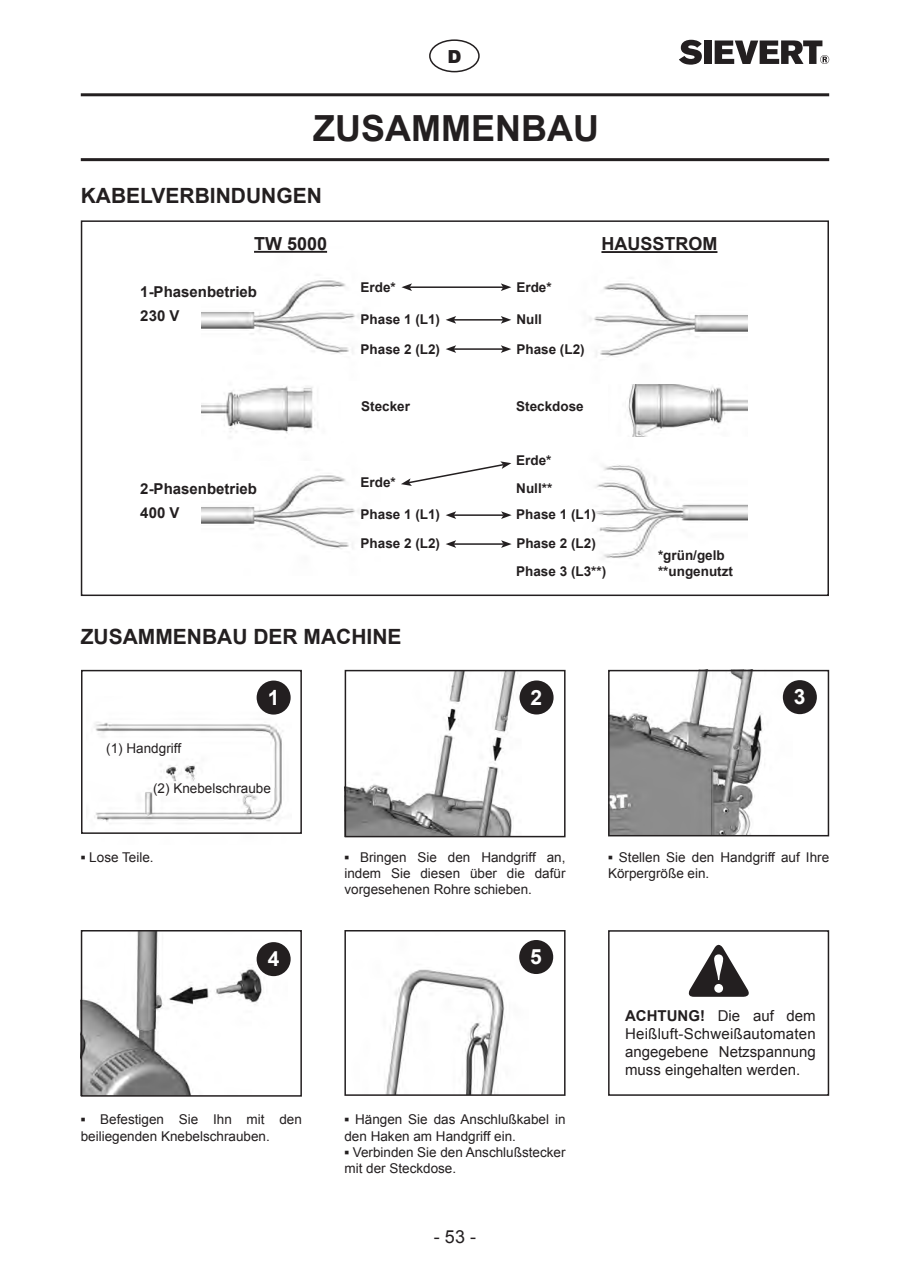
<style>
.page{position:relative;width:910px;height:1280px;background:#fff}
.page>*{position:absolute;margin:0;border:0;box-sizing:border-box;transform-origin:0 0}
.t1{font:700 55.5px "Times New Roman";color:#fff}
.t2{font:700 36px "Arial";color:#231f20}
.t3{font:700 21px "Arial";color:#231f20}
.t4{font:700 21px "Arial";color:#fff}
.t5{font:700 18px "Arial";color:#231f20}
.t6{font:18px "Arial";color:#231f20}
.t7{font:900 18px "Arial";color:#231f20}
.t8{font:15px/18px "Arial";color:#231f20;text-align:justify}
.t9{font:700 15px/24px "Arial";color:#231f20}
.t10{font:13.5px/16.2px "Arial";color:#231f20}
.t11{font:700 13.5px/29.1px "Arial";color:#231f20}
.s1{font-weight:700}
</style>
<div class="page">
<div style="left:81px;top:220px;width:748px;height:376px;border:2px solid #231f20"></div>
<img style="left:94px;top:697px;width:197px;height:127px">
<div style="left:81px;top:670px;width:221px;height:164px;border:2px solid #231f20"></div>
<hr style="left:81px;top:93px;width:748px;height:3px;background:#231f20">
<hr style="left:81px;top:158px;width:748px;height:3px;background:#231f20">
<img style="left:348px;top:673px;width:206px;height:161px">
<img style="left:611px;top:673px;width:206px;height:160px">
<img style="left:84px;top:933px;width:201px;height:161px">
<img style="left:386px;top:940px;width:168px;height:153px">
<div style="left:783px;top:680px;width:34px;height:34px;background:#231f20;border-radius:50%"></div>
<div style="left:608px;top:670px;width:221px;height:166px;border:2px solid #231f20"></div>
<div style="left:520px;top:680px;width:34px;height:34px;background:#231f20;border-radius:50%"></div>
<div style="left:345px;top:670px;width:221px;height:167px;border:2px solid #231f20"></div>
<div style="left:257px;top:680px;width:34px;height:34px;background:#231f20;border-radius:50%"></div>
<div style="left:344px;top:930px;width:222px;height:166px;border:2px solid #231f20"></div>
<div style="left:519px;top:940px;width:34px;height:34px;background:#231f20;border-radius:50%"></div>
<div style="left:257px;top:942px;width:34px;height:34px;background:#231f20;border-radius:50%"></div>
<div style="left:81px;top:930px;width:221px;height:167px;border:2px solid #231f20"></div>
<div style="left:608px;top:930px;width:221px;height:166px;border:2px solid #231f20"></div>
<svg style="left:688px;top:944px;width:61px;height:53px"></svg>
<div style="left:429px;top:39px;width:51px;height:33px;border:2px solid #231f20;border-radius:50%"></div>
<img style="left:628px;top:384px;width:119px;height:53px">
<img style="left:593px;top:465px;width:154px;height:93px">
<img style="left:202px;top:475px;width:158px;height:74px">
<img style="left:589px;top:251px;width:158px;height:106px">
<img style="left:202px;top:250px;width:158px;height:104px">
<hr style="left:254px;top:251px;width:73px;height:2px;background:#231f20">
<hr style="left:601px;top:251px;width:116px;height:2px;background:#231f20">
<img style="left:202px;top:386px;width:116px;height:48px">
<hr style="left:410px;top:286px;width:93px;height:2px;background:#231f20">
<svg style="left:401px;top:283px;width:11px;height:8px"></svg>
<svg style="left:501px;top:283px;width:10px;height:8px"></svg>
<hr style="left:454px;top:319px;width:49px;height:2px;background:#231f20">
<svg style="left:446px;top:316px;width:10px;height:8px"></svg>
<svg style="left:501px;top:316px;width:10px;height:8px"></svg>
<hr style="left:454px;top:348px;width:49px;height:2px;background:#231f20">
<svg style="left:446px;top:345px;width:10px;height:8px"></svg>
<svg style="left:501px;top:345px;width:10px;height:8px"></svg>
<svg style="left:401px;top:461px;width:111px;height:25px"></svg>
<hr style="left:454px;top:514px;width:49px;height:2px;background:#231f20">
<svg style="left:446px;top:511px;width:10px;height:8px"></svg>
<svg style="left:501px;top:511px;width:11px;height:8px"></svg>
<hr style="left:454px;top:543px;width:49px;height:2px;background:#231f20">
<svg style="left:446px;top:540px;width:10px;height:8px"></svg>
<svg style="left:501px;top:540px;width:11px;height:8px"></svg>
<svg style="left:679px;top:40px;width:23px;height:25px"></svg>
<div style="left:704px;top:41px;width:8px;height:23px;background:#231f20"></div>
<svg style="left:715px;top:40px;width:114px;height:24px"></svg>
<h3 class="t7" style="left:447px;top:43px;width:16px">D</h3>
<h2 class="t2" style="left:313px;top:104px;width:287px">ZUSAMMENBAU</h2>
<h3 class="t3" style="left:81px;top:182px;width:243px">KABELVERBINDUNGEN</h3>
<h3 class="t5" style="left:254px;top:232px;width:75px">TW 5000</h3>
<h3 class="t5" style="left:601px;top:232px;width:117px">HAUSSTROM</h3>
<p class="t11" style="left:361px;top:273px;width:37px">Erde*</p>
<p class="t11" style="left:361px;top:305px;width:81px">Phase 1 (L1)</p>
<p class="t11" style="left:361px;top:335px;width:81px">Phase 2 (L2)</p>
<p class="t11" style="left:516px;top:273px;width:37px">Erde*</p>
<p class="t11" style="left:516px;top:305px;width:27px">Null</p>
<p class="t11" style="left:516px;top:335px;width:70px">Phase (L2)</p>
<p class="t9" style="left:140px;top:280px;width:118px">1-Phasenbetrieb<br>230 V</p>
<p class="t9" style="left:140px;top:477px;width:118px">2-Phasenbetrieb<br>400 V</p>
<p class="t11" style="left:361px;top:393px;width:50px">Stecker</p>
<p class="t11" style="left:516px;top:393px;width:69px">Steckdose</p>
<p class="t11" style="left:361px;top:468px;width:37px">Erde*</p>
<p class="t11" style="left:361px;top:500px;width:81px">Phase 1 (L1)<br>Phase 2 (L2)</p>
<p class="t11" style="left:516px;top:447px;width:38px;line-height:27.6px">Erde*<br>Null**</p>
<p class="t11" style="left:516px;top:500px;width:81px">Phase 1 (L1)</p>
<p class="t11" style="left:516px;top:529px;width:81px">Phase 2 (L2)</p>
<p class="t11" style="left:516px;top:557px;width:92px">Phase 3 (L3**)</p>
<h3 class="t3" style="left:81px;top:623px;width:322px">ZUSAMMENBAU DER MACHINE</h3>
<p class="t11" style="left:658px;top:548px;width:76px;line-height:16.2px">*grün/gelb **ungenutzt</p>
<h3 class="t4" style="left:268px;top:683px;width:13px">1</h3>
<h3 class="t4" style="left:531px;top:683px;width:13px">2</h3>
<h3 class="t4" style="left:794px;top:683px;width:13px">3</h3>
<p class="t10" style="left:106px;top:741px;width:76px">(1) Handgriff</p>
<p class="t10" style="left:153px;top:780px;width:119px">(2) Knebelschraube</p>
<p class="t10" style="left:81px;top:849px;width:74px"><span class="s1">▪</span> Lose Teile.</p>
<p class="t10" style="left:344px;top:849px;width:223px;text-align:justify"><span class="s1">▪</span> Bringen Sie den Handgriff an, indem Sie diesen über die dafür vorgesehenen Rohre schieben.</p>
<p class="t10" style="left:608px;top:849px;width:223px"><span class="s1">▪</span> Stellen Sie den Handgriff auf Ihre<br>Körpergröße ein.</p>
<h3 class="t4" style="left:268px;top:945px;width:13px">4</h3>
<h3 class="t4" style="left:530px;top:943px;width:13px">5</h3>
<p class="t10" style="left:81px;top:1112px;width:223px"><span class="s1">▪</span> Befestigen Sie Ihn mit den beiliegenden Knebelschrauben.</p>
<p class="t10" style="left:344px;top:1112px;width:223px"><span class="s1">▪</span> Hängen Sie das Anschlußkabel in den Haken am Handgriff ein.</p>
<p class="t10" style="left:344px;top:1144px;width:223px"><span class="s1">▪</span> Verbinden Sie den Anschlußstecker mit der Steckdose.</p>
<h3 class="t6" style="left:434px;top:1225px;width:44px">- 53 -</h3>
<h1 class="t1" style="left:709px;top:935px;width:20px">!</h1>
<p class="t8" style="left:625px;top:1007px;width:192px"><span class="s1">ACHTUNG!</span> Die auf dem Heißluft-Schweißautomaten angegebene Netzspannung muss eingehalten werden.</p>
</div>
